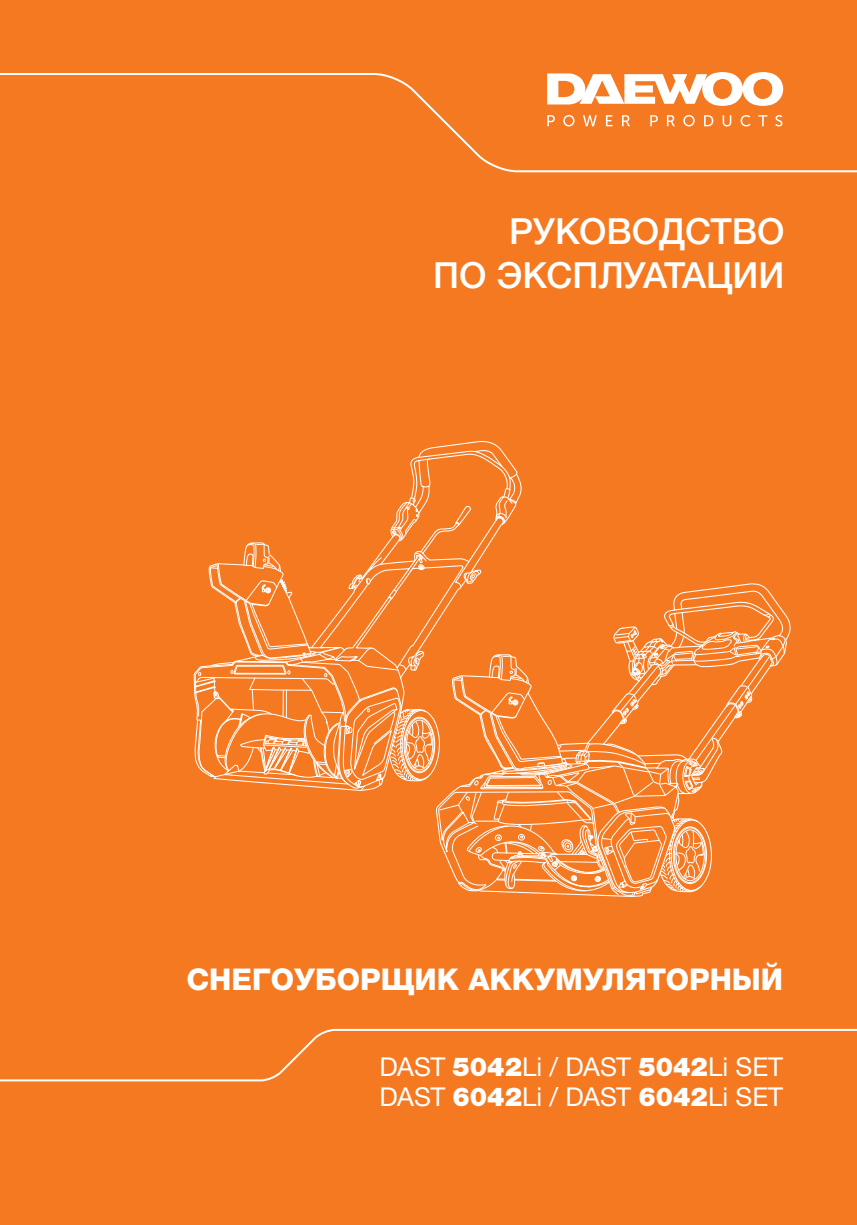
<style>
.page{position:relative;width:857px;height:1225px;background:#fff}
.page>*{position:absolute;margin:0;border:0;box-sizing:border-box;transform-origin:0 0}
.t1{font:500 36px/44px "Helvetica Neue LTW1 G";color:#fff;text-align:right}
.t2{font:800 30px "Helvetica Neue LTW1 G";color:#fff}
.t3{font:26px/30px "Helvetica Neue LTW1 G";color:#fff}
.s1{font-weight:900}
</style>
<div class="page">
<div style="left:0;top:0;width:856px;height:1225px;background:#f47921"></div>
<svg style="left:0;top:73px;width:856px;height:100px"></svg>
<svg style="left:0;top:1028px;width:856px;height:54px"></svg>
<svg style="left:547px;top:72px;width:235px;height:34px"></svg>
<svg style="left:547px;top:115px;width:7px;height:11px"></svg>
<svg style="left:563px;top:115px;width:11px;height:11px"></svg>
<svg style="left:582px;top:115px;width:14px;height:11px"></svg>
<svg style="left:605px;top:115px;width:7px;height:11px"></svg>
<svg style="left:621px;top:115px;width:8px;height:11px"></svg>
<svg style="left:650px;top:115px;width:7px;height:11px"></svg>
<svg style="left:666px;top:115px;width:8px;height:11px"></svg>
<svg style="left:683px;top:115px;width:11px;height:11px"></svg>
<svg style="left:703px;top:115px;width:10px;height:11px"></svg>
<svg style="left:722px;top:115px;width:9px;height:11px"></svg>
<svg style="left:740px;top:115px;width:10px;height:11px"></svg>
<svg style="left:757px;top:115px;width:10px;height:11px"></svg>
<svg style="left:774px;top:115px;width:8px;height:11px"></svg>
<svg style="left:195px;top:450px;width:590px;height:446px"></svg>
<h1 class="t1" style="left:433px;top:209px;width:353px">РУКОВОДСТВО<br>ПО ЭКСПЛУАТАЦИИ</h1>
<p class="t2" style="left:186px;top:961px;width:598px">СНЕГОУБОРЩИК АККУМУЛЯТОРНЫЙ</p>
<p class="t3" style="left:379px;top:1051px;width:405px">DAST <span class="s1">5042</span>Li / DAST <span class="s1">5042</span>Li SET<br>DAST <span class="s1">6042</span>Li / DAST <span class="s1">6042</span>Li SET</p>
</div>
